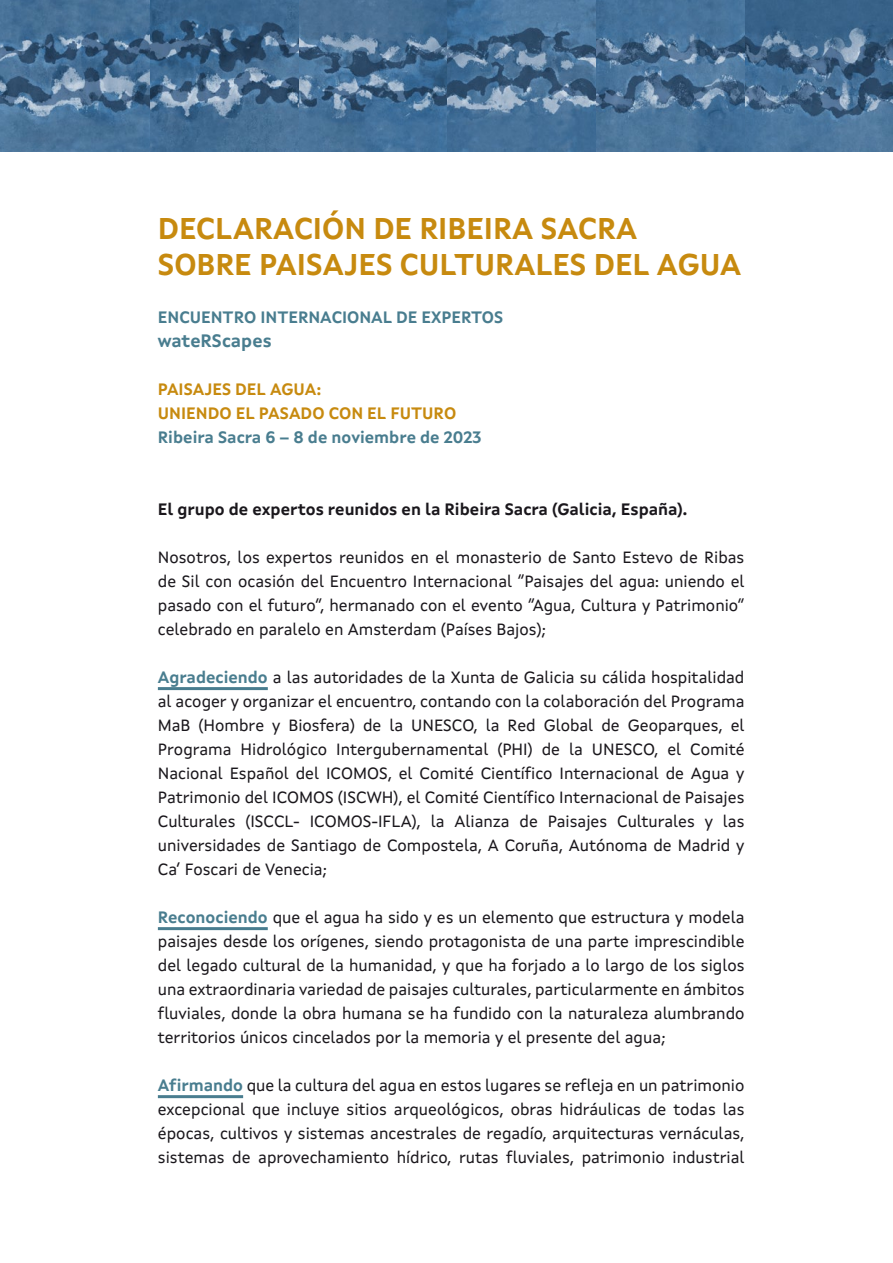
<style>
.page{position:relative;width:893px;height:1263px;background:#fff}
.page>*{position:absolute;margin:0;border:0;box-sizing:border-box;transform-origin:0 0}
.t1{font:700 30px/36px "Xunta Sans";color:#c78a0f;text-align:center}
.t2{font:700 18px "Xunta Sans";color:#497d8f}
.t3{font:16.5px/24px "Xunta Sans";color:#1a171c;text-align:justify}
.t4{font:700 16.5px "Xunta Sans";color:#497d8f}
.t5{font:700 16.5px "Xunta Sans";color:#1a171c}
.t6{font:700 16.5px/24px "Xunta Sans";color:#c78a0f}
.s1{font-weight:700;color:#497d8f}
</style>
<div class="page">
<hr style="left:158px;top:687px;width:110px;height:3px;background:#497d8f">
<hr style="left:158px;top:927px;width:110px;height:3px;background:#497d8f">
<hr style="left:158px;top:1095px;width:85px;height:3px;background:#497d8f">
<img style="left:0;top:0;width:893px;height:152px">
<h1 class="t1" style="left:158px;top:210px;width:581px">ión de Ribeira Sacra<br>sobre Paisajes Culturales del Agua</h1>
<p class="t4" style="left:158px;top:307px;width:347px">EN CU ENTRO INTERNACIONAL DE EXPERTOS</p>
<p class="t2" style="left:158px;top:329px;width:115px">wateRScapes</p>
<p class="t6" style="left:158px;top:377px;width:254px">PAI SAJES DEL AGUA:<br>UNI EN DO EL PASADO CON EL FUTU</p>
<h1 class="t1" style="left:158px;top:210px;width:96px">Declarac</h1>
<p class="t6" style="left:434px;top:401px;width:23px">RO</p>
<p class="t4" style="left:158px;top:427px;width:325px">Ribeira Sacra 6 – 8 de noviembre de 2023</p>
<p class="t5" style="left:158px;top:499px;width:531px">El grupo de expertos reunidos en la Ribeira Sacra (Galicia, España).</p>
<p class="t3" style="left:158px;top:545px;width:588px">Nosotros, los expertos reunidos en el monasterio de Santo Estevo de Ribas de Sil con ocasión del Encuentro Internacional “Paisajes del agua: uniendo el pasado con el futuro”, hermanado con el evento “Agua, Cultura y Patrimonio” celebrado en paralelo en Amsterdam (Países Bajos);</p>
<p class="t3" style="left:158px;top:665px;width:588px"><span class="s1">Agradeciendo</span> a las autoridades de la Xunta de Galicia su cálida hospitalidad al acoger y organizar el encuentro, contando con la colaboración del Programa MaB (Hombre y Biosfera) de la UNESCO, la Red Global de Geoparques, el Programa Hidrológico Intergubernamental (PHI) de la UNESCO, el Comité Nacional Español del ICOMOS, el Comité Científico Internacional de Agua y Patrimonio del ICOMOS (ISCWH), el Comité Científico Internacional de Paisajes Culturales (ISCCL- ICOMOS-IFLA), la Alianza de Paisajes Culturales y las universidades de Santiago de Compostela, A Coruña, Autónoma de Madrid y Ca’ Foscari de Venecia;</p>
<p class="t3" style="left:158px;top:905px;width:588px"><span class="s1">Reconociendo</span> que el agua ha sido y es un elemento que estructura y modela paisajes desde los orígenes, siendo protagonista de una parte imprescindible del legado cultural de la humanidad, y que ha forjado a lo largo de los siglos una extraordinaria variedad de paisajes culturales, particularmente en ámbitos fluviales, donde la obra humana se ha fundido con la naturaleza alumbrando territorios únicos cincelados por la memoria y el presente del agua;</p>
<p class="t3" style="left:158px;top:1073px;width:588px"><span class="s1">Afirmando</span> que la cultura del agua en estos lugares se refleja en un patrimonio excepcional que incluye sitios arqueológicos, obras hidráulicas de todas las épocas, cultivos y sistemas ancestrales de regadío, arquitecturas vernáculas, sistemas de aprovechamiento hídrico, rutas fluviales, patrimonio industrial</p>
</div>
